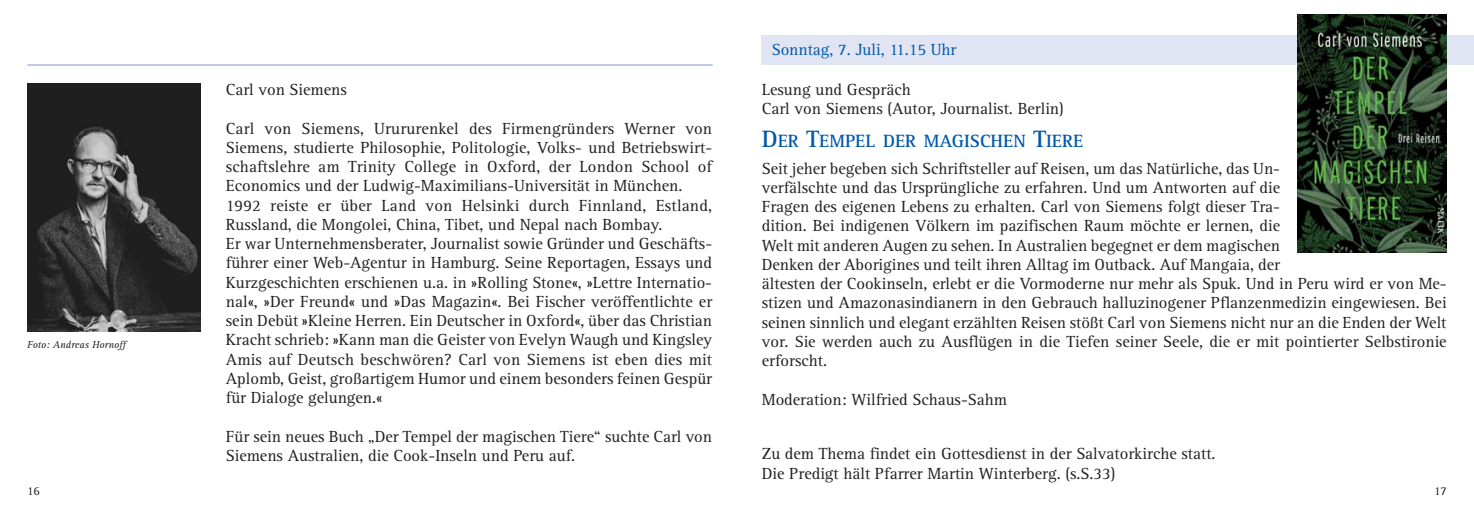
<style>
.page{position:relative;width:1474px;height:521px;background:#fff}
.page>*{position:absolute;margin:0;border:0;box-sizing:border-box;transform-origin:0 0}
.t1{font:700 18.38px "Rotis Serif";color:#0058a9}
.t2{font:16.62px/19.2px "Rotis Serif";color:#231f20}
.t3{font:16.62px "Rotis Serif";color:#0058a9}
.t4{font:12.25px "Rotis Serif";color:#231f20}
.t5{font:italic 10.5px "Rotis Serif";color:#231f20}
.s1{font-size:24.5px}
</style>
<div class="page">
<div style="left:761px;top:35px;width:712px;height:29px;background:#e0e4f3"></div>
<hr style="left:27px;top:65px;width:685px;height:1px;background:#8296cc">
<img style="left:27px;top:84px;width:174px;height:248px">
<img style="left:1297px;top:15px;width:149px;height:238px">
<p class="t5" style="left:27px;top:341px;width:100px">Foto: Andreas Hornoff</p>
<p class="t4" style="left:27px;top:487px;width:14px">16</p>
<p class="t2" style="left:226px;top:81px;width:123px">Carl von Siemens</p>
<p class="t2" style="left:226px;top:120px;width:488px">Carl von Siemens, Urururenkel des Firmengründers Werner von Siemens, studierte Philosophie, Politologie, Volks- und Betriebswirt&shy;schaftslehre am Trinity College in Oxford, der London School of Economics und der Ludwig-Maximilians-Universität in München.<br>1992 reiste er über Land von Helsinki durch Finnland, Estland, Russland, die Mongolei, China, Tibet, und Nepal nach Bombay.<br>Er war Unternehmensberater, Journalist sowie Gründer und Geschäfts&shy;führer einer Web-Agentur in Hamburg. Seine Reportagen, Essays und Kurzgeschichten erschienen u.a. in »Rolling Stone«, »Lettre Internatio&shy;nal«, »Der Freund« und »Das Magazin«. Bei Fischer veröffentlichte er sein Debüt »Kleine Herren. Ein Deutscher in Oxford«, über das Christian Kracht schrieb: »Kann man die Geister von Evelyn Waugh und Kingsley Amis auf Deutsch beschwören? Carl von Siemens ist eben dies mit Aplomb, Geist, großartigem Humor und einem besonders feinen Gespür für Dialoge gelungen.«</p>
<p class="t2" style="left:226px;top:428px;width:488px">Für sein neues Buch „Der Tempel der magischen Tiere“ suchte Carl von<br>Siemens Australien, die Cook-Inseln und Peru auf.</p>
<p class="t3" style="left:771px;top:43px;width:186px">Sonntag, 7. Juli, 11.15 Uhr</p>
<p class="t2" style="left:761px;top:81px;width:303px">Lesung und Gespräch<br>Carl von Siemens (Autor, Journalist. Berlin)</p>
<p class="t1" style="left:761px;top:134px;width:323px"><span class="s1">D</span>ER <span class="s1">T</span>EMPEL DER MAGISCHEN <span class="s1">T</span>IERE</p>
<p class="t2" style="left:761px;top:160px;width:686px">Seit jeher begeben sich Schriftsteller auf Reisen, um das Natürliche, das Un-<br>verfälschte und das Ursprüngliche zu erfahren. Und um Antworten auf die<br>Fragen des eigenen Lebens zu erhalten. Carl von Siemens folgt dieser Tra-<br>dition. Bei indigenen Völkern im pazifischen Raum möchte er lernen, die<br>Welt mit anderen Augen zu sehen. In Australien begegnet er dem magischen<br>Denken der Aborigines und teilt ihren Alltag im Outback. Auf Mangaia, der<br>ältesten der Cookinseln, erlebt er die Vormoderne nur mehr als Spuk. Und in Peru wird er von Me&shy;stizen und Amazonasindianern in den Gebrauch halluzinogener Pflanzenmedizin eingewiesen. Bei seinen sinnlich und elegant erzählten Reisen stößt Carl von Siemens nicht nur an die Enden der Welt vor. Sie werden auch zu Ausflügen in die Tiefen seiner Seele, die er mit pointierter Selbstironie erforscht.</p>
<p class="t2" style="left:761px;top:391px;width:247px">Moderation: Wilfried Schaus-Sahm</p>
<p class="t2" style="left:761px;top:446px;width:455px">Zu dem Thema findet ein Gottesdienst in der Salvatorkirche statt.<br>Die Predigt hält Pfarrer Martin Winterberg. (s.S.33)</p>
<p class="t4" style="left:1433px;top:487px;width:14px">17</p>
</div>
